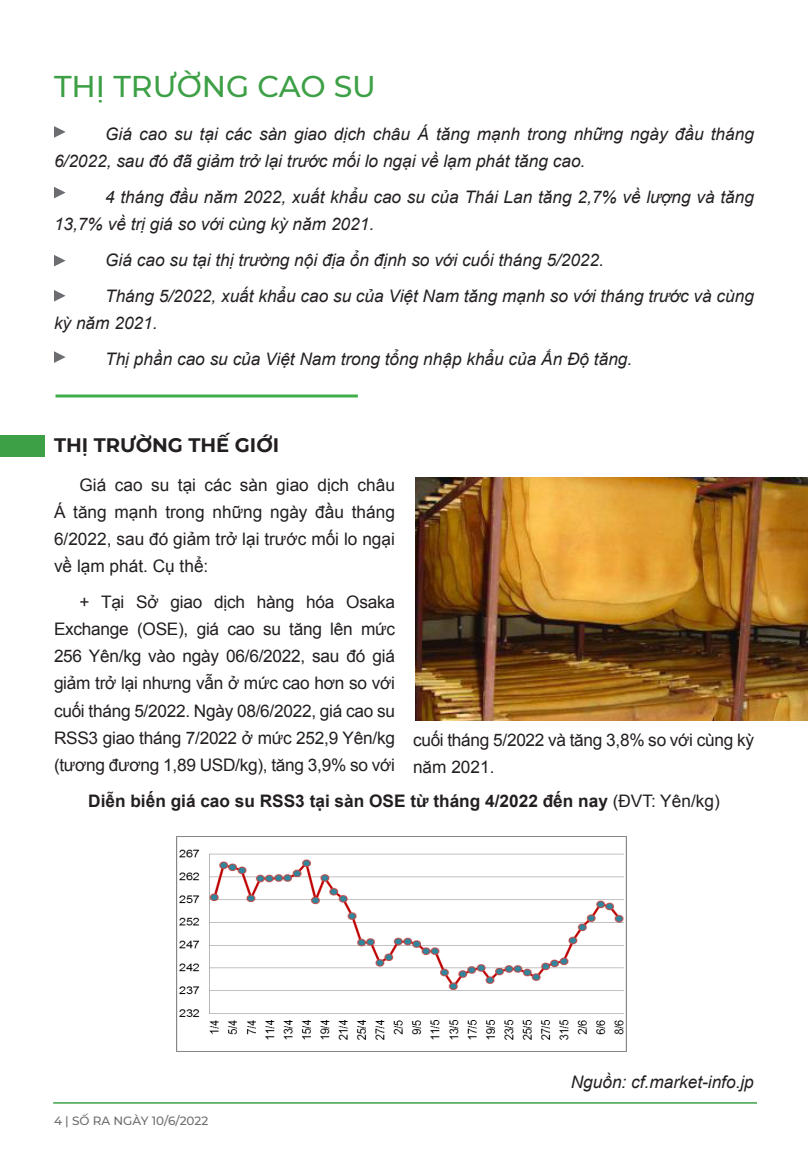
<style>
.page{position:relative;width:808px;height:1149px;background:#fff}
.page>*{position:absolute;margin:0;border:0;box-sizing:border-box;transform-origin:0 0}
.t1{font:500 30px "Montserrat";color:#3da046}
.t2{font:700 19.5px "Montserrat";color:#231f20}
.t3{font:italic 17.25px/27px "Arial";color:#231f20}
.t4{font:17.25px/27px "Arial";letter-spacing:-.015em;color:#231f20;text-align:justify}
.t5{font:700 17.25px "Arial";color:#231f20}
.t6{font:500 12px "Montserrat";color:#6c6d70}
.s1{font-weight:400}
</style>
<div class="page">
<hr style="left:53px;top:1101px;width:704px;height:2px;background:#3da046">
<hr style="left:56px;top:394px;width:302px;height:3px;background:#40ae49">
<div style="left:0;top:435px;width:44px;height:22px;background:#3da046"></div>
<svg style="left:54px;top:126px;width:12px;height:12px"></svg>
<svg style="left:54px;top:187px;width:12px;height:11px"></svg>
<svg style="left:54px;top:255px;width:12px;height:11px"></svg>
<svg style="left:54px;top:290px;width:12px;height:11px"></svg>
<svg style="left:54px;top:351px;width:12px;height:12px"></svg>
<img style="left:415px;top:477px;width:393px;height:243px">
<img style="left:176px;top:836px;width:451px;height:215px">
<p class="t1" style="left:54px;top:65px;width:323px">THỊ TRƯỜNG CAO SU</p>
<p class="t3" style="left:54px;top:121px;width:701px;text-indent:51px">Giá cao su tại các sàn giao dịch châu Á tăng mạnh trong những ngày đầu tháng<br>6/2022, sau đó đã giảm trở lại trước mối lo ngại về lạm phát tăng cao.</p>
<p class="t3" style="left:54px;top:184px;width:701px;text-indent:51px">4 tháng đầu năm 2022, xuất khẩu cao su của Thái Lan tăng 2,7% về lượng và tăng<br>13,7% về trị giá so với cùng kỳ năm 2021.</p>
<p class="t3" style="left:105px;top:247px;width:500px">Giá cao su tại thị trường nội địa ổn định so với cuối tháng 5/2022.</p>
<p class="t3" style="left:54px;top:283px;width:701px;text-indent:51px">Tháng 5/2022, xuất khẩu cao su của Việt Nam tăng mạnh so với tháng trước và cùng kỳ năm 2021.</p>
<p class="t3" style="left:105px;top:346px;width:529px">Thị phần cao su của Việt Nam trong tổng nhập khẩu của Ấn Độ tăng.</p>
<p class="t2" style="left:54px;top:431px;width:227px">THỊ TRƯỜNG THẾ GIỚI</p>
<p class="t4" style="left:54px;top:472px;width:342px;text-indent:26px">Giá cao su tại các sàn giao dịch châu Á tăng mạnh trong những ngày đầu tháng 6/2022, sau đó giảm trở lại trước mối lo ngại về lạm phát. Cụ thể:</p>
<p class="t4" style="left:54px;top:589px;width:342px;text-indent:26px">+ Tại Sở giao dịch hàng hóa Osaka Exchange (OSE), giá cao su tăng lên mức 256 Yên/kg vào ngày 06/6/2022, sau đó giá giảm trở lại nhưng vẫn ở mức cao hơn so với cuối tháng 5/2022. Ngày 08/6/2022, giá cao su RSS3 giao tháng 7/2022 ở mức 252,9 Yên/kg (tương đương 1,89 USD/kg), tăng 3,9% so với</p>
<p class="t4" style="left:413px;top:726px;width:342px">cuối tháng 5/2022 và tăng 3,8% so với cùng kỳ năm 2021.</p>
<p class="t5" style="left:88px;top:789px;width:633px">Diễn biến giá cao su RSS3 tại sàn OSE từ tháng 4/2022 đến nay <span class="s1">(ĐVT: Yên/kg)</span></p>
<p class="t6" style="left:54px;top:1111px;width:156px">4 | SỐ RA NGÀY 10/6/2022</p>
<p class="t3" style="left:571px;top:1068px;width:185px">Nguồn: cf.market-info.jp</p>
</div>
